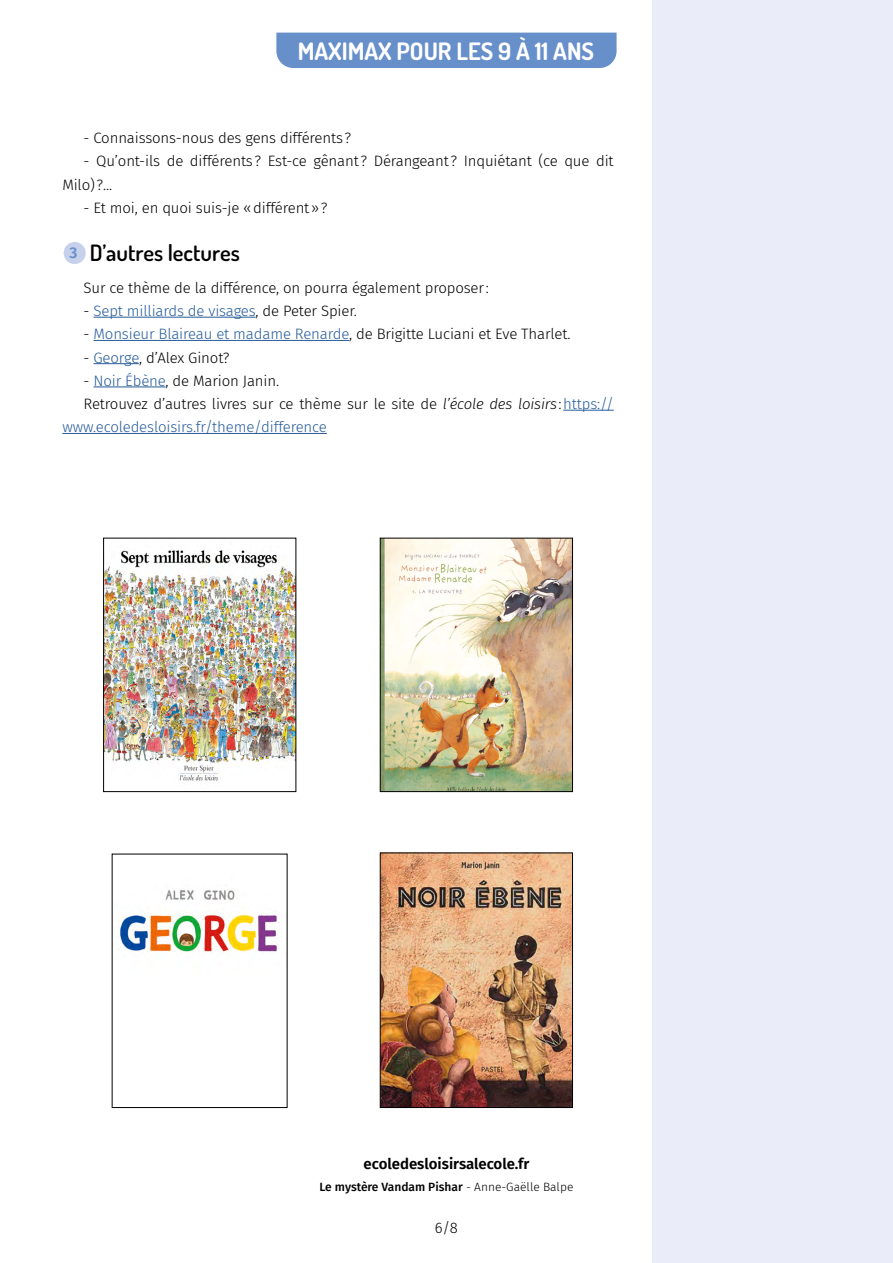
<style>
.page{position:relative;width:893px;height:1263px;background:#fff}
.page>*{position:absolute;margin:0;border:0;box-sizing:border-box;transform-origin:0 0}
.t1{font:700 24px "Dosis";color:#fff}
.t2{font:600 22.5px "Dosis";color:#000}
.t3{font:300 15px/23.2px "Fira Sans";letter-spacing:-.01em;color:#000}
.t4{font:300 15px "Fira Sans";letter-spacing:-.01em;color:#265b9b}
.t5{font:600 15px "Fira Sans";color:#000}
.t6{font:500 12px "Fira Sans";color:#000}
.s1{font-family:"Fira Sans";font-size:15.6px;color:#678fca}
.s2{color:#000}
.s3{color:#265b9b}
.s4{font-style:italic}
.s5{font-weight:300}
</style>
<div class="page">
<div style="left:652px;top:0;width:241px;height:1263px;background:#eaedf9"></div>
<hr style="left:0;top:0;width:1px;height:1263px;background:#eaedf9">
<div style="left:276px;top:33px;width:341px;height:35px;background:#678fca"></div>
<hr style="left:94px;top:317px;width:162px;height:1px;background:#265b9b">
<hr style="left:94px;top:340px;width:255px;height:1px;background:#265b9b">
<hr style="left:94px;top:363px;width:45px;height:1px;background:#265b9b">
<hr style="left:94px;top:387px;width:72px;height:1px;background:#265b9b">
<hr style="left:563px;top:410px;width:51px;height:1px;background:#265b9b">
<hr style="left:62px;top:433px;width:265px;height:1px;background:#265b9b">
<div style="left:64px;top:242px;width:22px;height:22px;background:#c7d1ec;border-radius:50%"></div>
<img style="left:105px;top:550px;width:189px;height:231px">
<div style="left:103px;top:538px;width:193px;height:254px;border:1px solid #000"></div>
<img style="left:119px;top:889px;width:159px;height:65px">
<img style="left:382px;top:540px;width:189px;height:250px">
<div style="left:380px;top:538px;width:193px;height:254px;border:1px solid #000"></div>
<img style="left:382px;top:855px;width:189px;height:251px">
<div style="left:380px;top:853px;width:193px;height:255px;border:1px solid #000"></div>
<h1 class="t1" style="left:298px;top:35px;width:298px">MAXIMAX POUR LES 9 À 11 ANS</h1>
<p class="t3" style="left:84px;top:126px;width:269px">- Connaissons-nous des gens différents?</p>
<p class="t3" style="left:62px;top:149px;width:553px;text-indent:21px">- Qu’ont-ils de différents? Est-ce gênant? Dérangeant? Inquiétant (ce que dit<br>Milo)?...</p>
<p class="t3" style="left:84px;top:196px;width:245px">- Et moi, en quoi suis-je «différent»?</p>
<h2 class="t2" style="left:70px;top:238px;width:172px"><span class="s1">3</span> D’autres lectures</h2>
<p class="t3" style="left:84px;top:276px;width:407px">Sur ce thème de la différence, on pourra également proposer:</p>
<p class="t4" style="left:84px;top:300px;width:275px"><span class="s2">-</span> Sept milliards de visages<span class="s2">, de Peter Spier.</span></p>
<p class="t3" style="left:84px;top:322px;width:488px">- <span class="s3">Monsieur Blaireau et madame Renarde</span>, de Brigitte Luciani et Eve Tharlet.</p>
<p class="t3" style="left:84px;top:346px;width:147px">- <span class="s3">George</span>, d’Alex Ginot?</p>
<p class="t3" style="left:84px;top:369px;width:197px">- <span class="s3">Noir Ébène</span>, de Marion Janin.</p>
<p class="t3" style="left:84px;top:392px;width:532px">Retrouvez d’autres livres sur ce thème sur le site de <span class="s4">l’école des loisirs</span>:<span class="s3">https://</span></p>
<p class="t4" style="left:62px;top:416px;width:266px">www.ecoledesloisirs.fr/theme/difference</p>
<p class="t5" style="left:364px;top:1151px;width:167px">ecoledesloisirsalecole.fr</p>
<p class="t6" style="left:320px;top:1177px;width:255px">Le mystère Vandam Pishar <span class="s5">- Anne-Gaëlle Balpe</span></p>
<p class="t3" style="left:435px;top:1216px;width:25px">6/8</p>
</div>
